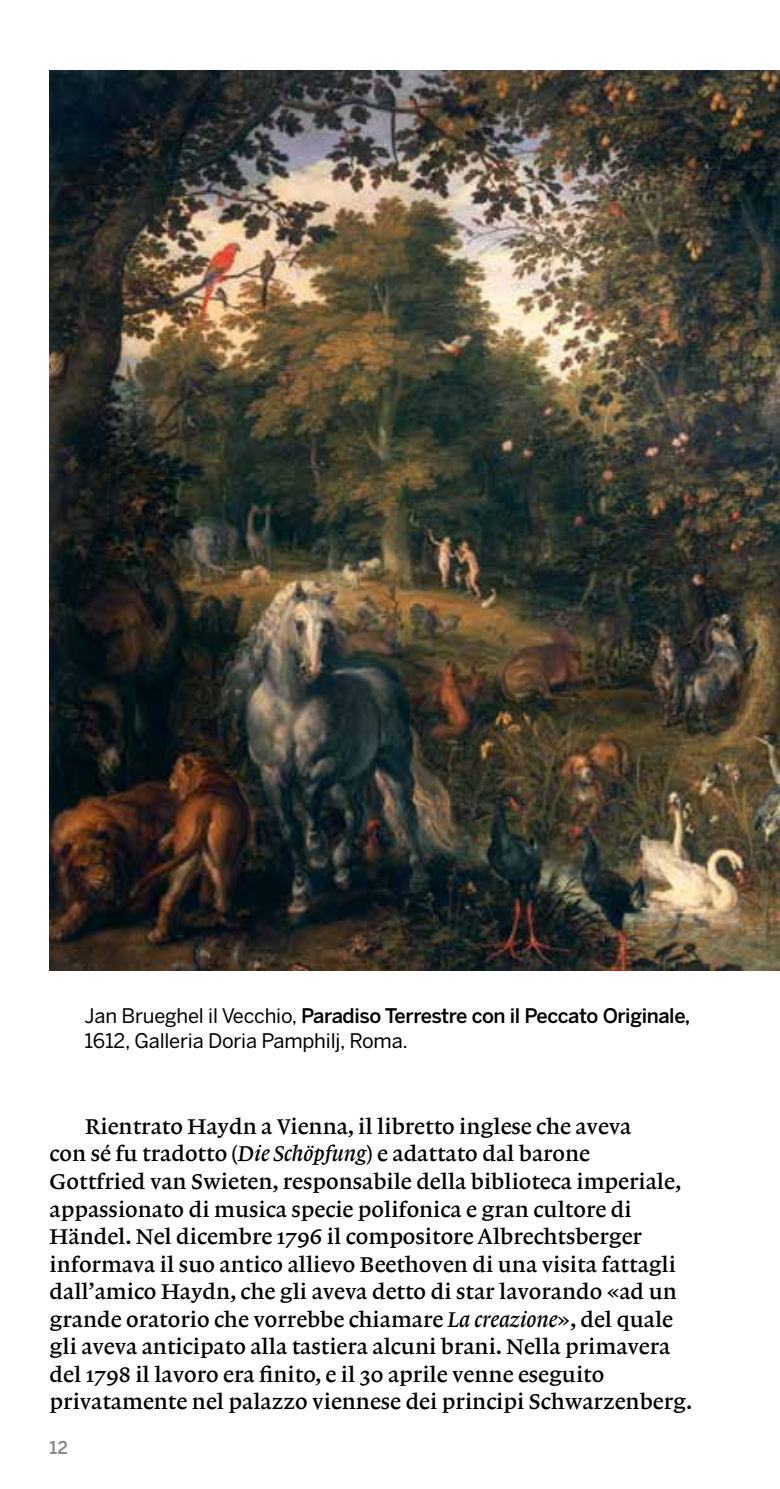
<style>
.page{position:relative;width:780px;height:1489px;background:#fff}
.page>*{position:absolute;margin:0;border:0;box-sizing:border-box;transform-origin:0 0}
.t1{font:22.5px/27.5px "Lexicon No 1 Roman B";color:#000}
.t2{font:20px/25px "Benton Sans";letter-spacing:-.01em;color:#000}
.t3{font:500 17.5px "Benton Sans";color:#878787}
.s1{font-weight:500}
.s2{font-family:"Lexicon No 1 Italic B"}
</style>
<div class="page">
<img style="left:50px;top:71px;width:730px;height:899px">
<p class="t2" style="left:85px;top:1003px;width:607px">Jan Brueghel il Vecchio, <span class="s1">Paradiso Terrestre con il Peccato Originale,<br></span>1612, Galleria Doria Pamphilj, Roma.</p>
<p class="t1" style="left:50px;top:1112px;width:644px;text-indent:35px">Rientrato Haydn a Vienna, il libretto inglese che aveva<br>con sé fu tradotto (<span class="s2">Die Schöpfung</span>) e adattato dal barone<br>Gottfried van Swieten, responsabile della biblioteca imperiale, appassionato di musica specie polifonica e gran cultore di Händel. Nel dicembre 1796 il compositore Albrechtsberger informava il suo antico allievo Beethoven di una visita fattagli dall’amico Haydn, che gli aveva detto di star lavorando «ad un grande oratorio che vorrebbe chiamare <span class="s2">La creazione</span>», del quale gli aveva anticipato alla tastiera alcuni brani. Nella primavera del 1798 il lavoro era finito, e il 30 aprile venne eseguito privatamente nel palazzo viennese dei principi Schwarzenberg.</p>
<p class="t3" style="left:50px;top:1436px;width:20px">12</p>
</div>
